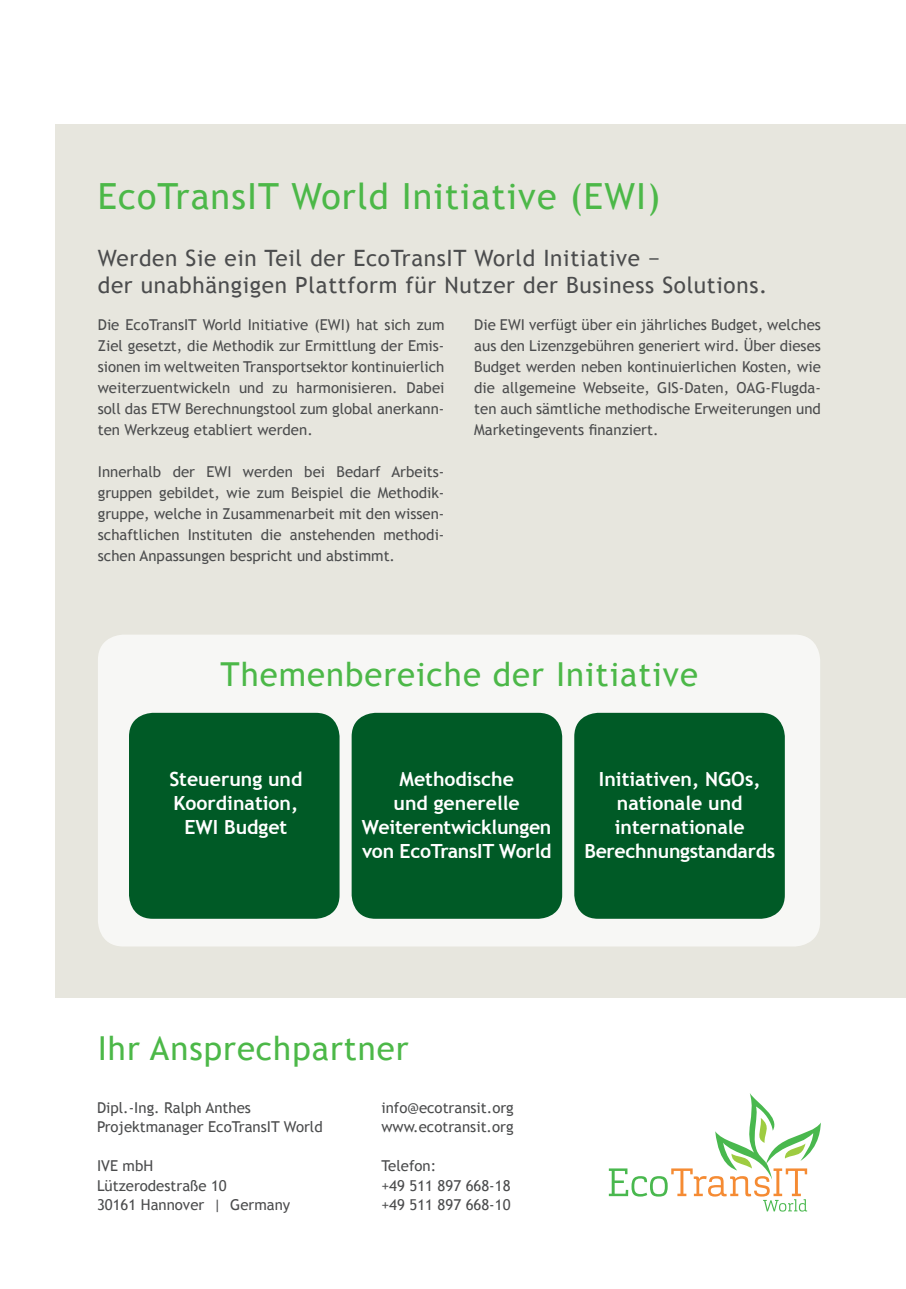
<style>
.page{position:relative;width:906px;height:1289px;background:#fff}
.page>*{position:absolute;margin:0;border:0;box-sizing:border-box;transform-origin:0 0}
.t1{font:36px "Trebuchet MS";letter-spacing:.03em;color:#4cb848}
.t2{font:33px "Trebuchet MS";letter-spacing:.03em;color:#4cb848}
.MS_Seitenzahl_links{font:22.5px/27px "Trebuchet MS";letter-spacing:.03em;color:#4b4c4d}
.t3{font:700 19.5px/24px "Trebuchet MS";color:#fff;text-align:center}
.t4{font:15px/21px "Trebuchet MS";color:#4b4c4d;text-align:justify}
</style>
<div class="page">
<div style="left:55px;top:124px;width:851px;height:873px;background:#e7e6de"></div>
<div style="left:98px;top:634px;width:722px;height:312px;background:#f7f7f5;border-radius:26px"></div>
<div style="left:129px;top:712px;width:210px;height:206px;background:#005a26;border-radius:24px"></div>
<div style="left:352px;top:712px;width:210px;height:206px;background:#005a26;border-radius:24px"></div>
<div style="left:574px;top:712px;width:211px;height:206px;background:#005a26;border-radius:24px"></div>
<svg style="left:609px;top:1093px;width:212px;height:118px"></svg>
<p class="t1" style="left:98px;top:175px;width:564px">EcoTransIT World Initiative (EWI)</p>
<p class="MS_Seitenzahl_links" style="left:98px;top:245px;width:671px">Werden Sie ein Teil der EcoTransIT World Initiative −<br>der unabhängigen Plattform für Nutzer der Business Solutions.</p>
<p class="t4" style="left:98px;top:314px;width:348px">Die EcoTransIT World Initiative (EWI) hat sich zum Ziel gesetzt, die Methodik zur Ermittlung der Emis&shy;sionen im weltweiten Transportsektor kontinuierlich weiterzuentwickeln und zu harmonisieren. Dabei soll das ETW Berechnungstool zum global anerkann&shy;ten Werkzeug etabliert werden.</p>
<p class="t4" style="left:98px;top:461px;width:348px">Innerhalb der EWI werden bei Bedarf Arbeits&shy;gruppen gebildet, wie zum Beispiel die Methodik&shy;gruppe, welche in Zusammenarbeit mit den wissen&shy;schaftlichen Instituten die anstehenden methodi&shy;schen Anpassungen bespricht und abstimmt.</p>
<p class="t4" style="left:474px;top:314px;width:348px">Die EWI verfügt über ein jährliches Budget, welches aus den Lizenzgebühren generiert wird. Über dieses Budget werden neben kontinuierlichen Kosten, wie die allgemeine Webseite, GIS-Daten, OAG-Flugda&shy;ten auch sämtliche methodische Erweiterungen und Marketingevents finanziert.</p>
<p class="t2" style="left:220px;top:654px;width:479px">Themenbereiche der Initiative</p>
<p class="t3" style="left:169px;top:767px;width:135px;text-align:left">Steuerung und<br>Koordination,</p>
<p class="t3" style="left:184px;top:815px;width:104px">EWI Budget</p>
<p class="t3" style="left:362px;top:767px;width:191px">Methodische<br>und generelle<br>Weiterentwicklungen von EcoTransIT World</p>
<p class="t3" style="left:584px;top:767px;width:192px">Initiativen, NGOs, nationale und internationale<br>Berechnungstandards</p>
<p class="t2" style="left:98px;top:1029px;width:312px">Ihr Ansprechpartner</p>
<p class="t4" style="left:97px;top:1097px;width:155px">Dipl.-Ing. Ralph Anthes</p>
<p class="t4" style="left:97px;top:1116px;width:227px">Projektmanager EcoTransIT World</p>
<p class="t4" style="left:97px;top:1155px;width:58px">IVE mbH</p>
<p class="t4" style="left:97px;top:1175px;width:131px">Lützerodestraße 10</p>
<p class="t4" style="left:97px;top:1194px;width:195px">30161 Hannover | Germany</p>
<p class="t4" style="left:381px;top:1097px;width:134px">info@ecotransit.org</p>
<p class="t4" style="left:381px;top:1116px;width:134px">www.ecotransit.org</p>
<p class="t4" style="left:381px;top:1155px;width:56px">Telefon:</p>
<p class="t4" style="left:381px;top:1175px;width:131px">+49 511 897 668-18</p>
<p class="t4" style="left:381px;top:1194px;width:131px">+49 511 897 668-10</p>
</div>
